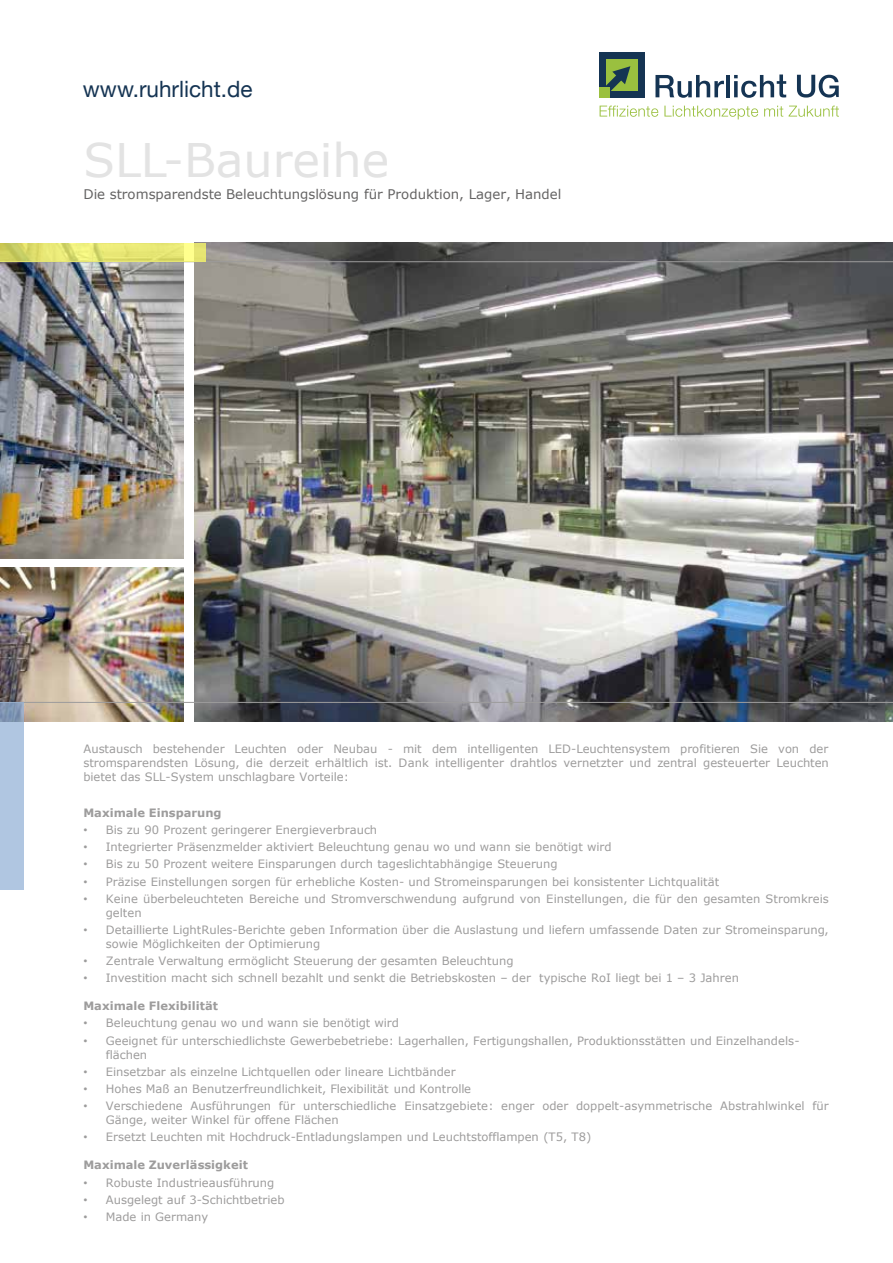
<style>
.page{position:relative;width:893px;height:1263px;background:#fff}
.page>*{position:absolute;margin:0;border:0;box-sizing:border-box;transform-origin:0 0}
.t1{font:46.2px "Verdana";color:#e3e3e3}
.t2{font:22.5px "Helvetica Neue";color:#153453}
.t3{font:13.35px "Verdana";color:#646363}
.t4{font:11.55px/14px "Verdana";color:#9d9c9c}
.t5{font:700 11.55px "Verdana";color:#9d9c9c}
.s1{font-family:"Arial"}
</style>
<div class="page">
<img style="left:194px;top:243px;width:699px;height:478px">
<img style="left:0;top:262px;width:183px;height:296px">
<hr style="left:0;top:261px;width:893px;height:1px;background:#9d9c9c">
<div style="left:0;top:243px;width:206px;height:19px;background:#ff6;opacity:.74"></div>
<img style="left:0;top:568px;width:183px;height:153px">
<hr style="left:0;top:702px;width:893px;height:1px;background:#9d9c9c">
<div style="left:0;top:702px;width:23px;height:188px;background:#95b3d7;opacity:.74"></div>
<div style="left:599px;top:52px;width:46px;height:45px;background:#153453"></div>
<div style="left:606px;top:59px;width:32px;height:32px;background:#9ac03f"></div>
<svg style="left:599px;top:66px;width:240px;height:53px"></svg>
<h2 class="t2" style="left:83px;top:70px;width:171px">www.ruhrlicht.de</h2>
<h1 class="t1" style="left:83px;top:128px;width:308px">SLL-Baureihe</h1>
<p class="t3" style="left:83px;top:185px;width:479px">Die stromsparendste Beleuchtungslösung für Produktion, Lager, Handel</p>
<p class="t4" style="left:83px;top:742px;width:747px;text-align:justify">Austausch bestehender Leuchten oder Neubau - mit dem intelligenten LED-Leuchtensystem profitieren Sie von der stromsparendsten Lösung, die derzeit erhältlich ist. Dank intelligenter drahtlos vernetzter und zentral gesteuerter Leuchten bietet das SLL-System unschlagbare Vorteile:</p>
<p class="t5" style="left:83px;top:804px;width:140px">Maximale Einsparung</p>
<p class="t4" style="left:83px;top:823px;width:295px"><span class="s1">•</span> Bis zu 90 Prozent geringerer Energieverbrauch</p>
<p class="t4" style="left:83px;top:840px;width:530px"><span class="s1">•</span> Integrierter Präsenzmelder aktiviert Beleuchtung genau wo und wann sie benötigt wird</p>
<p class="t4" style="left:83px;top:857px;width:476px"><span class="s1">•</span> Bis zu 50 Prozent weitere Einsparungen durch tageslichtabhängige Steuerung</p>
<p class="t4" style="left:83px;top:874px;width:637px"><span class="s1">•</span> Präzise Einstellungen sorgen für erhebliche Kosten- und Stromeinsparungen bei konsistenter Lichtqualität</p>
<p class="t4" style="left:106px;top:891px;width:724px;text-indent:-22px"><span class="s1">•</span> Keine überbeleuchteten Bereiche und Stromverschwendung aufgrund von Einstellungen, die für den gesamten Stromkreis gelten</p>
<p class="t4" style="left:106px;top:923px;width:724px;text-indent:-22px"><span class="s1">•</span> Detaillierte LightRules-Berichte geben Information über die Auslastung und liefern umfassende Daten zur Stromeinsparung, sowie Möglichkeiten der Optimierung</p>
<p class="t4" style="left:83px;top:954px;width:432px"><span class="s1">•</span> Zentrale Verwaltung ermöglicht Steuerung der gesamten Beleuchtung</p>
<p class="t4" style="left:83px;top:971px;width:657px"><span class="s1">•</span> Investition macht sich schnell bezahlt und senkt die Betriebskosten – der typische RoI liegt bei 1 – 3 Jahren</p>
<p class="t5" style="left:83px;top:998px;width:136px">Maximale Flexibilität</p>
<p class="t4" style="left:83px;top:1016px;width:317px"><span class="s1">•</span> Beleuchtung genau wo und wann sie benötigt wird</p>
<p class="t4" style="left:106px;top:1033px;width:695px;text-indent:-22px"><span class="s1">•</span> Geeignet für unterschiedlichste Gewerbebetriebe: Lagerhallen, Fertigungshallen, Produktionsstätten und Einzelhandels&shy;flächen</p>
<p class="t4" style="left:83px;top:1065px;width:374px"><span class="s1">•</span> Einsetzbar als einzelne Lichtquellen oder lineare Lichtbänder</p>
<p class="t4" style="left:83px;top:1082px;width:389px"><span class="s1">•</span> Hohes Maß an Benutzerfreundlichkeit, Flexibilität und Kontrolle</p>
<p class="t4" style="left:106px;top:1099px;width:724px;text-indent:-22px"><span class="s1">•</span> Verschiedene Ausführungen für unterschiedliche Einsatzgebiete: enger oder doppelt-asymmetrische Abstrahlwinkel für<br>Gänge, weiter Winkel für offene Flächen</p>
<p class="t4" style="left:83px;top:1130px;width:509px"><span class="s1">•</span> Ersetzt Leuchten mit Hochdruck-Entladungslampen und Leuchtstofflampen (T5, T8)</p>
<p class="t5" style="left:83px;top:1157px;width:166px">Maximale Zuverlässigkeit</p>
<p class="t4" style="left:83px;top:1175px;width:193px"><span class="s1">•</span> Robuste Industrieausführung</p>
<p class="t4" style="left:83px;top:1193px;width:203px"><span class="s1">•</span> Ausgelegt auf 3-Schichtbetrieb</p>
<p class="t4" style="left:83px;top:1210px;width:126px"><span class="s1">•</span> Made in Germany</p>
</div>
